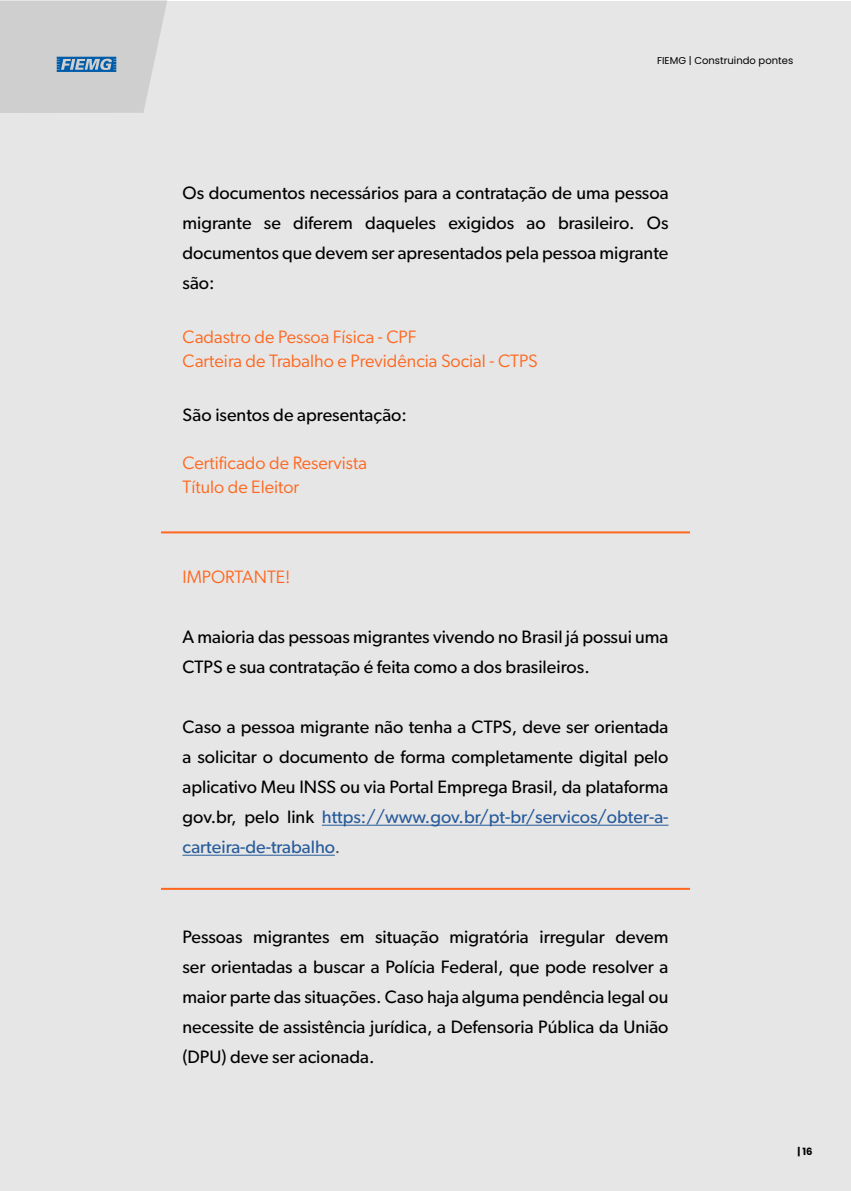
<style>
.page{position:relative;width:851px;height:1191px;background:#fff}
.page>*{position:absolute;margin:0;border:0;box-sizing:border-box;transform-origin:0 0}
.t1{font:18px/30px "Gibson";color:#000;text-align:justify}
.t2{font:18px/24px "Gibson";color:#ff671f}
.t3{font:10px "Poppins";color:#000}
.t4{font:700 10px "Poppins";color:#000}
.s1{color:#275b9b}
.s2{color:#565759}
</style>
<div class="page">
<div style="left:0;top:1px;width:850px;height:1190px;background:#e6e6e6"></div>
<svg style="left:0;top:0;width:167px;height:113px;background:#d0d0d0"></svg>
<svg style="left:57px;top:57px;width:59px;height:15px"></svg>
<hr style="left:322px;top:824px;width:346px;height:1px;background:#275b9b">
<hr style="left:182px;top:854px;width:153px;height:1px;background:#275b9b">
<hr style="left:161px;top:531px;width:529px;height:2px;background:#ff671f">
<hr style="left:161px;top:888px;width:529px;height:2px;background:#ff671f">
<p class="t3" style="left:657px;top:55px;width:138px">FIEMG | Construindo pontes</p>
<p class="t1" style="left:182px;top:177px;width:487px">Os documentos necessários para a contratação de uma pessoa migrante se diferem daqueles exigidos ao brasileiro. Os documentos que devem ser apresentados pela pessoa migrante são:</p>
<p class="t2" style="left:182px;top:324px;width:357px">Cadastro de Pessoa Física - CPF<br>Carteira de Trabalho e Previdência Social - CTPS</p>
<p class="t1" style="left:182px;top:399px;width:226px">São isentos de apresentação:</p>
<p class="t2" style="left:182px;top:450px;width:186px">Certificado de Reservista<br>Título de Eleitor</p>
<p class="t2" style="left:182px;top:564px;width:109px">IMPORTANTE!</p>
<p class="t1" style="left:182px;top:621px;width:487px">A maioria das pessoas migrantes vivendo no Brasil já possui uma<br>CTPS e sua contratação é feita como a dos brasileiros.</p>
<p class="t1" style="left:182px;top:711px;width:487px">Caso a pessoa migrante não tenha a CTPS, deve ser orientada a solicitar o documento de forma completamente digital pelo aplicativo Meu INSS ou via Portal Emprega Brasil, da plataforma gov.br, pelo link <span class="s1">https://www.gov.br/pt-br/servicos/obter-a&shy;carteira-de-trabalho</span><span class="s2">.</span></p>
<p class="t1" style="left:182px;top:921px;width:487px">Pessoas migrantes em situação migratória irregular devem ser orientadas a buscar a Polícia Federal, que pode resolver a maior parte das situações. Caso haja alguma pendência legal ou necessite de assistência jurídica, a Defensoria Pública da União (DPU) deve ser acionada.</p>
<p class="t4" style="left:797px;top:1146px;width:17px">| 16</p>
</div>
